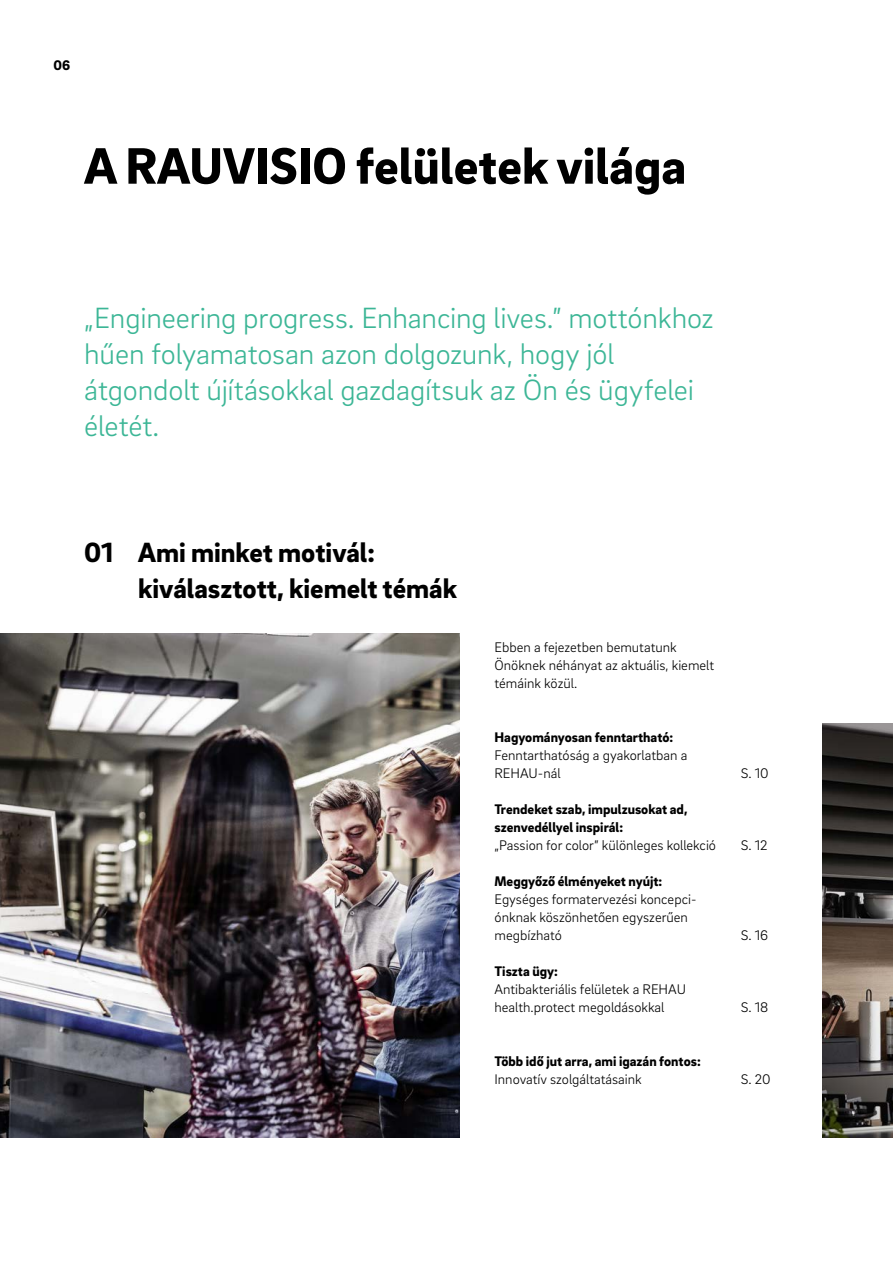
<style>
.page{position:relative;width:893px;height:1263px;background:#fff}
.page>*{position:absolute;margin:0;border:0;box-sizing:border-box;transform-origin:0 0}
._01__Headline_-_35pt_-_left_-_black{font:900 52.5px "Brix Sans";color:#000}
._11__Highlighter_-_20pt_-_green_-_left{font:300 30px/36px "Brix Sans";letter-spacing:-.005em;color:#3cb696}
.t1{font:900 28.5px/36px "Brix Sans";color:#000}
._16__Body_text_-_9_5pt{font:300 14.25px/18px "Brix Sans";color:#000}
._14__Body_subline_-_9_5pt{font:900 14.25px/18px "Brix Sans";color:#000}
._14__Body_subline_-_9_5pt-2{font:300 14.25px/18px "Brix Sans";color:#000}
.MP__Page_numbers_-_9_5pt{font:900 14.25px "Brix Sans";color:#000}
</style>
<div class="page">
<img style="left:0;top:634px;width:459px;height:504px">
<img style="left:823px;top:724px;width:70px;height:414px">
<p class="MP__Page_numbers_-_9_5pt" style="left:53px;top:56px;width:18px">06</p>
<p class="_01__Headline_-_35pt_-_left_-_black" style="left:84px;top:131px;width:603px">A RAUVISIO felületek világa</p>
<p class="_11__Highlighter_-_20pt_-_green_-_left" style="left:84px;top:298px;width:631px">„Engineering progress. Enhancing lives.” mottónkhoz hűen folyamatosan azon dolgozunk, hogy jól átgondolt újításokkal gazdagítsuk az Ön és ügyfelei életét.</p>
<p class="t1" style="left:138px;top:533px;width:320px;text-indent:-54px">01 Ami minket motivál: kiválasztott, kiemelt témák</p>
<p class="_14__Body_subline_-_9_5pt-2" style="left:495px;top:637px;width:221px">Ebben a fejezetben bemutatunk<br>Önöknek néhányat az aktuális, kiemelt témáink közül.</p>
<p class="_14__Body_subline_-_9_5pt" style="left:495px;top:727px;width:180px">Hagyományosan fenntartható:</p>
<p class="_16__Body_text_-_9_5pt" style="left:495px;top:745px;width:194px">Fenntarthatóság a gyakorlatban a<br>REHAU-nál</p>
<p class="_14__Body_subline_-_9_5pt" style="left:495px;top:799px;width:194px">Trendeket szab, impulzusokat ad, szenvedéllyel inspirál:</p>
<p class="_16__Body_text_-_9_5pt" style="left:495px;top:835px;width:223px">„Passion for color” különleges kollekció</p>
<p class="_14__Body_subline_-_9_5pt" style="left:495px;top:871px;width:169px">Meggyőző élményeket nyújt:</p>
<p class="_16__Body_text_-_9_5pt" style="left:495px;top:889px;width:203px">Egységes formatervezési koncepci&shy;ónknak köszönhetően egyszerűen megbízható</p>
<p class="_14__Body_subline_-_9_5pt" style="left:495px;top:961px;width:65px">Tiszta ügy:</p>
<p class="_16__Body_text_-_9_5pt" style="left:495px;top:979px;width:193px">Antibakteriális felületek a REHAU health.protect megoldásokkal</p>
<p class="_14__Body_subline_-_9_5pt" style="left:495px;top:1051px;width:208px">Több idő jut arra, ami igazán fontos:</p>
<p class="_16__Body_text_-_9_5pt" style="left:495px;top:1069px;width:149px">Innovatív szolgáltatásaink</p>
<p class="_16__Body_text_-_9_5pt" style="left:741px;top:763px;width:29px">S. 10</p>
<p class="_16__Body_text_-_9_5pt" style="left:741px;top:835px;width:28px">S. 12</p>
<p class="_16__Body_text_-_9_5pt" style="left:741px;top:925px;width:29px">S. 16</p>
<p class="_16__Body_text_-_9_5pt" style="left:741px;top:997px;width:29px">S. 18</p>
<p class="_16__Body_text_-_9_5pt" style="left:741px;top:1069px;width:31px">S. 20</p>
</div>
